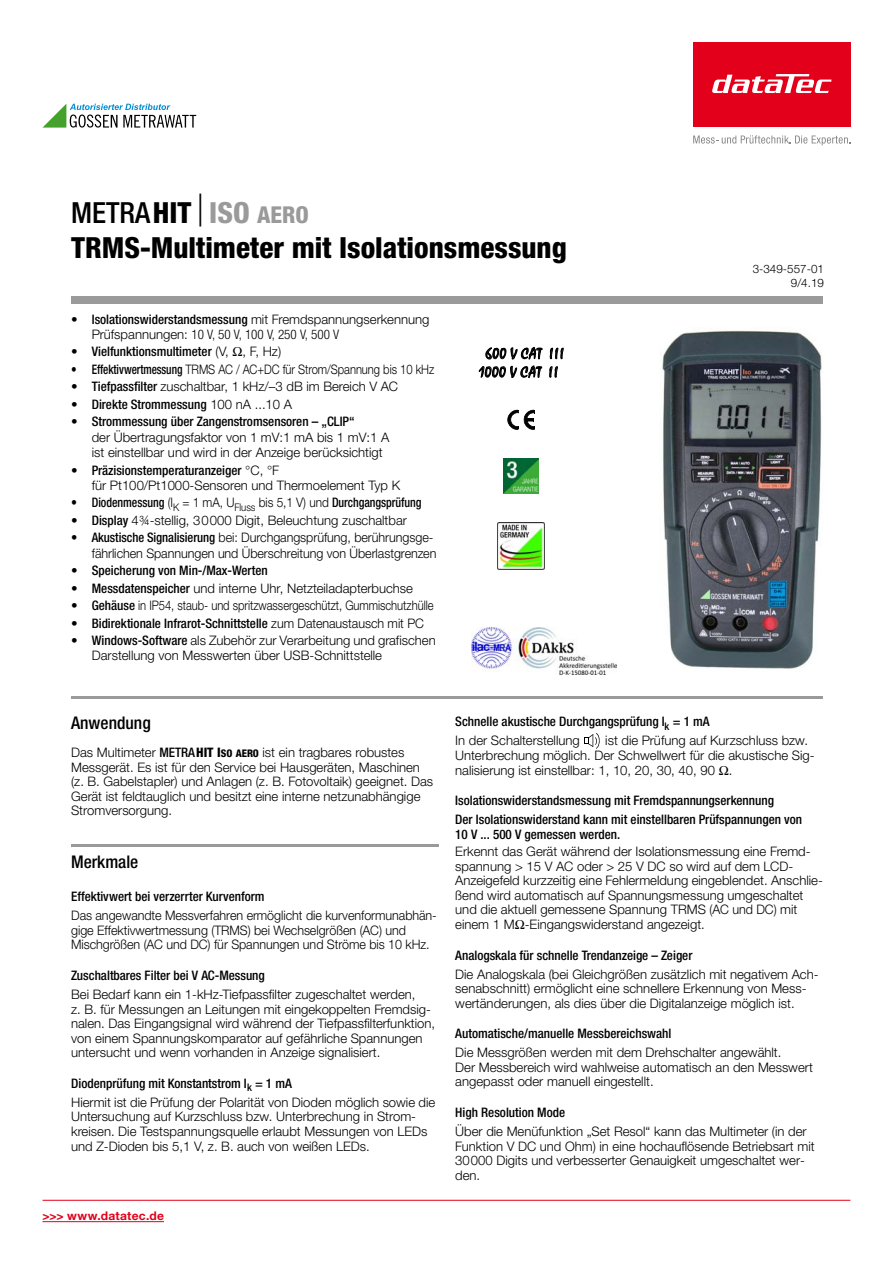
<style>
.page{position:relative;width:893px;height:1263px;background:#fff}
.page>*{position:absolute;margin:0;border:0;box-sizing:border-box;transform-origin:0 0}
.t1{font:800 condensed 29.1px/35px "Helvetica Neue LTW1 G";color:#000}
.t2{font:500 condensed 17.55px "Helvetica Neue LTW1 G";color:#000}
.t3{font:14.55px/18.5px "Staccato 222 BT";color:#000;text-align:center}
.t4{font:300 13.05px/14.5px "Helvetica Neue LTW1 G";color:#000}
.t5{font:500 condensed 13.05px/19px "Helvetica Neue LTW1 G";color:#000}
.t6{font:300 13.05px/14.5px "Helvetica Neue LTW1 G";color:#000;scale:.96 1}
.t7{font:300 13.05px "Helvetica Neue LTW1 G";color:#000;scale:.86 1}
.t8{font:500 condensed 13.05px "Helvetica Neue LTW1 G";color:#000;scale:.91 1}
.t9{font:700 12px "Helvetica Neue LT Pro";letter-spacing:.025em;color:#e2001a}
.t10{font:300 11.7px/14.5px "Helvetica Neue LTW1 G";color:#000;text-align:right}
.s1{font-weight:500}
.s2{color:#9a9a9a}
.s3{font-size:23.25px;color:#9a9a9a}
.s4{font-weight:500;font-stretch:condensed}
.s5{font-stretch:condensed}
.s6{font-weight:300;font-stretch:normal}
.s7{font-weight:800;font-stretch:condensed}
.s8{font-weight:800;font-stretch:condensed;font-size:10.5px}
</style>
<div class="page">
<div style="left:693px;top:43px;width:157px;height:84px;background:#e2001a"></div>
<svg style="left:693px;top:135px;width:157px;height:10px"></svg>
<svg style="left:712px;top:74px;width:119px;height:19px"></svg>
<hr style="left:43px;top:1221px;width:121px;height:1px;background:#e2001a">
<hr style="left:43px;top:1200px;width:807px;height:1px;background:#e2001a">
<svg style="left:43px;top:104px;width:153px;height:24px"></svg>
<img style="left:662px;top:330px;width:160px;height:339px">
<hr style="left:71px;top:696px;width:752px;height:2px;background:#9a9a9a">
<svg style="left:507px;top:410px;width:28px;height:20px"></svg>
<div style="left:71px;top:297px;width:752px;height:7px;background:#9a9a9a"></div>
<svg style="left:479px;top:347px;width:63px;height:31px"></svg>
<svg style="left:549px;top:347px;width:14px;height:31px"></svg>
<img style="left:504px;top:459px;width:35px;height:35px">
<img style="left:498px;top:523px;width:46px;height:46px">
<img style="left:471px;top:628px;width:145px;height:47px">
<hr style="left:71px;top:844px;width:368px;height:3px;background:#9a9a9a">
<svg style="left:584px;top:733px;width:16px;height:16px"></svg>
<h1 class="t1" style="left:71px;top:195px;width:497px"><span class="s1">METRA</span>HIT⏐<span class="s2">ISO</span> <span class="s3">AERO<br></span>TRMS-Multimeter mit Isolationsmessung</h1>
<p class="t4" style="left:92px;top:311px;width:339px;line-height:15.3px;text-indent:-21px">• <span class="s4">Isolationswiderstandsmessung</span> mit Fremdspannungserkennung<br>Prüfspannungen: <span class="s5">10 V, 50 V, 100 V, 250 V, 500 V</span></p>
<p class="t5" style="left:71px;top:342px;width:212px"><span class="s6">•</span> Vielfunktionsmultimeter <span class="s6">(V, , F, Hz)</span></p>
<p class="t7" style="left:71px;top:361px;width:424px">• <span class="s4">Effektivwertmessung</span> TRMS AC / AC+DC für Strom/Spannung bis 10 kHz</p>
<p class="t4" style="left:71px;top:379px;width:329px">• <span class="s4">Tiefpassfilter</span> zuschaltbar, 1 kHz/–3 dB im Bereich V AC</p>
<p class="t5" style="left:71px;top:395px;width:223px"><span class="s6">•</span> Direkte Strommessung <span class="s6">100 nA ...10 A</span></p>
<p class="t4" style="left:92px;top:414px;width:299px;line-height:15.3px;text-indent:-21px">• <span class="s4">Strommessung über Zangenstromsensoren – „CLIP“<br></span>der Übertragungsfaktor von 1 mV:1 mA bis 1 mV:1 A ist einstellbar und wird in der Anzeige berücksichtigt</p>
<p class="t4" style="left:92px;top:462px;width:310px;line-height:15.3px;text-indent:-21px">• <span class="s4">Präzisionstemperaturanzeiger</span> °C, °F<br>für Pt100/Pt1000-Sensoren und Thermoelement Typ K</p>
<p class="t8" style="left:71px;top:495px;width:387px"><span class="s6">•</span> Diodenmessung <span class="s6">(I</span><sub>K</sub> <span class="s6">= 1 mA, U</span><sub>Fluss</sub> <span class="s6">bis 5,1 V) und</span> Durchgangsprüfung</p>
<p class="t4" style="left:71px;top:513px;width:337px">• <span class="s4">Display</span> 4¾-stellig, 30000 Digit, Beleuchtung zuschaltbar</p>
<p class="t6" style="left:71px;top:530px;width:382px;line-height:15.3px;text-align:right">• <span class="s4">Akustische Signalisierung</span> bei: Durchgangsprüfung, berührungsge&shy;fährlichen Spannungen und Überschreitung von Überlastgrenzen</p>
<p class="t5" style="left:71px;top:561px;width:198px">• Speicherung von Min-/Max-Werten</p>
<p class="t4" style="left:71px;top:581px;width:343px">• <span class="s4">Messdatenspeicher</span> und interne Uhr, Netzteiladapterbuchse</p>
<p class="t4" style="left:71px;top:598px;width:364px">• <span class="s4">Gehäuse</span> in IP54, staub- und spritzwassergeschützt, Gummischutzhülle</p>
<p class="t5" style="left:71px;top:613px;width:354px"><span class="s6">•</span> Bidirektionale Infrarot-Schnittstelle <span class="s6">zum Datenaustausch mit PC</span></p>
<p class="t4" style="left:92px;top:633px;width:345px;line-height:15.3px;text-indent:-21px">• <span class="s4">Windows-Software</span> als Zubehör zur Verarbeitung und grafischen<br>Darstellung von Messwerten über USB-Schnittstelle</p>
<p class="t3" style="left:478px;top:344px;width:87px">600 V CAT III<br>1000 V CAT II</p>
<p class="t10" style="left:753px;top:261px;width:73px">3-349-557-01<br>9/4.19</p>
<h2 class="t2" style="left:71px;top:712px;width:81px">Anwendung</h2>
<p class="t4" style="left:71px;top:745px;width:364px">Das Multimeter <span class="s4">METRA</span><span class="s7">HIT I</span><span class="s8">SO AERO</span> ist ein tragbares robustes Messgerät. Es ist für den Service bei Hausgeräten, Maschinen (z. B. Gabelstapler) und Anlagen (z. B. Fotovoltaik) geeignet. Das Gerät ist feldtauglich und besitzt eine interne netzunabhängige Stromversorgung.</p>
<h2 class="t2" style="left:71px;top:851px;width:69px">Merkmale</h2>
<p class="t5" style="left:71px;top:887px;width:195px">Effektivwert bei verzerrter Kurvenform</p>
<p class="t6" style="left:71px;top:908px;width:382px">Das angewandte Messverfahren ermöglicht die kurvenformunabhän&shy;gige Effektivwertmessung (TRMS) bei Wechselgrößen (AC) und<br>Mischgrößen (AC und DC) für Spannungen und Ströme bis 10 kHz.</p>
<p class="t5" style="left:71px;top:966px;width:195px">Zuschaltbares Filter bei V AC-Messung</p>
<p class="t4" style="left:71px;top:987px;width:366px">Bei Bedarf kann ein 1-kHz-Tiefpassfilter zugeschaltet werden,<br>z. B. für Messungen an Leitungen mit eingekoppelten Fremdsig&shy;nalen. Das Eingangsignal wird während der Tiefpassfilterfunktion, von einem Spannungskomparator auf gefährliche Spannungen untersucht und wenn vorhanden in Anzeige signalisiert.</p>
<p class="t4" style="left:71px;top:1074px;width:366px;line-height:18.9px"><span class="s4">Diodenprüfung mit Konstantstrom I</span><sub>k</sub> <span class="s4">= 1 mA<br></span>Hiermit ist die Prüfung der Polarität von Dioden möglich sowie die</p>
<p class="t4" style="left:71px;top:1109px;width:358px">Untersuchung auf Kurzschluss bzw. Unterbrechung in Strom&shy;kreisen. Die Testspannungsquelle erlaubt Messungen von LEDs und Z-Dioden bis 5,1 V, z. B. auch von weißen LEDs.</p>
<p class="t9" style="left:43px;top:1209px;width:123px">&gt;&gt;&gt; www.datatec.de</p>
<p class="t5" style="left:455px;top:712px;width:256px">Schnelle akustische Durchgangsprüfung I<sub>k</sub> = 1 mA<br><span class="s6">In der Schalterstellung</span></p>
<p class="t4" style="left:455px;top:733px;width:361px;text-indent:150px">ist die Prüfung auf Kurzschluss bzw.<br>Unterbrechung möglich. Der Schwellwert für die akustische Sig&shy;nalisierung ist einstellbar: 1, 10, 20, 30, 40, 90 .</p>
<p class="t5" style="left:455px;top:791px;width:348px">Isolationswiderstandsmessung mit Fremdspannungserkennung<br>Der Isolationswiderstand kann mit einstellbaren Prüfspannungen von</p>
<p class="t5" style="left:455px;top:824px;width:166px">10 V ... 500 V gemessen werden.</p>
<p class="t4" style="left:455px;top:844px;width:369px">Erkennt das Gerät während der Isolationsmessung eine Fremd&shy;spannung &gt; 15 V AC oder &gt; 25 V DC so wird auf dem LCD-Anzeigefeld kurzzeitig eine Fehlermeldung eingeblendet. Anschlie&shy;ßend wird automatisch auf Spannungsmessung umgeschaltet und die aktuell gemessene Spannung TRMS (AC und DC) mit einem 1 M -Eingangswiderstand angezeigt.</p>
<p class="t5" style="left:455px;top:945px;width:239px">Analogskala für schnelle Trendanzeige – Zeiger</p>
<p class="t4" style="left:455px;top:967px;width:365px">Die Analogskala (bei Gleichgrößen zusätzlich mit negativem Ach&shy;senabschnitt) ermöglicht eine schnellere Erkennung von Mess&shy;wertänderungen, als dies über die Digitalanzeige möglich ist.</p>
<p class="t5" style="left:455px;top:1024px;width:218px">Automatische/manuelle Messbereichswahl</p>
<p class="t4" style="left:455px;top:1045px;width:359px">Die Messgrößen werden mit dem Drehschalter angewählt.<br>Der Messbereich wird wahlweise automatisch an den Messwert angepasst oder manuell eingestellt.</p>
<p class="t5" style="left:455px;top:1103px;width:111px">High Resolution Mode</p>
<p class="t4" style="left:455px;top:1124px;width:361px">Über die Menüfunktion „Set Resol“ kann das Multimeter (in der Funktion V DC und Ohm) in eine hochauflösende Betriebsart mit 30000 Digits und verbesserter Genauigkeit umgeschaltet wer&shy;den.</p>
</div>
